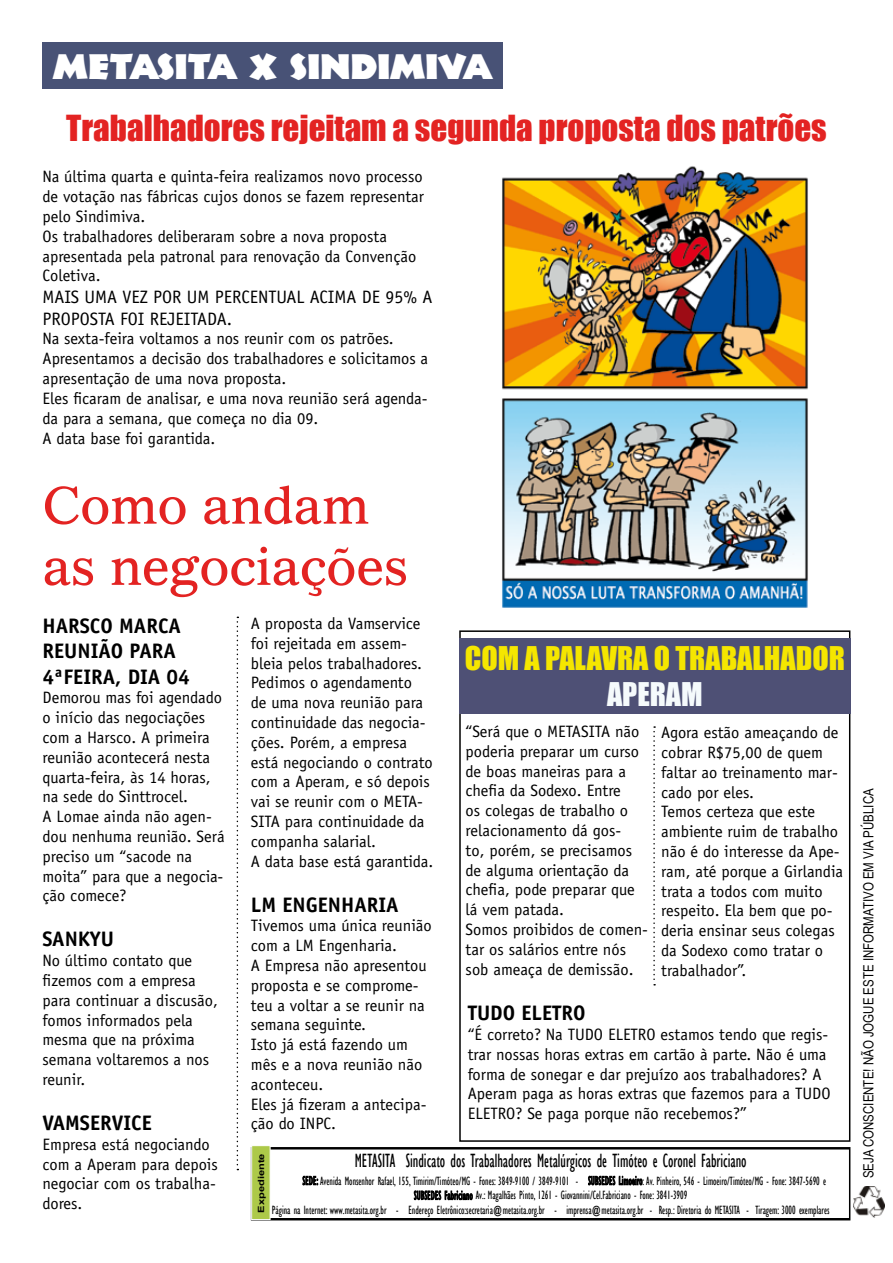
<style>
.page{position:relative;width:893px;height:1263px;background:#fff}
.page>*{position:absolute;margin:0;border:0;box-sizing:border-box;transform-origin:0 0}
.t1{font:51px/61.2px "Imperium";color:#e32322}
.t2{font:900 36px "Informal 011 BT";color:#fff}
.t3{font:33px "Impact";color:#e32322}
.t4{font:30px "Impact";color:#f5e600}
.t5{font:30px "Impact";color:#f5fafc}
.t6{font:700 21px/25.2px "Officina Sans";color:#000}
.t7{font:condensed 19.8px "Gill Sans";color:#000;scale:.79 1}
.t8{font:18px "Officina Sans";color:#000}
.t9{font:16.5px/19.8px "Officina Sans";color:#000}
.t10{font:13.95px "Arial Narrow";color:#000}
.t11{font:condensed 12.3px/14.9px "Gill Sans";color:#000;scale:.79 1}
.t12{font:700 8.55px "Arial";color:#000;scale:1.29 1}
</style>
<div class="page">
<div style="left:459px;top:630px;width:391px;height:512px;border:2px solid #000"></div>
<img style="left:853px;top:1187px;width:31px;height:30px">
<div style="left:43px;top:43px;width:460px;height:46px;background:#485276"></div>
<div style="left:459px;top:638px;width:391px;height:75px;background:#4e5075"></div>
<svg style="left:302px;top:1176px;width:16px;height:9px"></svg>
<svg style="left:588px;top:1175px;width:55px;height:10px"></svg>
<svg style="left:414px;top:1190px;width:59px;height:10px"></svg>
<div style="left:251px;top:1147px;width:600px;height:73px;border:2px solid #000"></div>
<div style="left:252px;top:1146px;width:18px;height:73px;background:#adc949"></div>
<div style="left:251px;top:1145px;width:20px;height:75px;border:1px solid #fff"></div>
<svg style="left:237px;top:617px;width:1px;height:553px"></svg>
<img style="left:502px;top:166px;width:306px;height:442px">
<svg style="left:653px;top:726px;width:2px;height:259px"></svg>
<h2 class="t2" style="left:53px;top:45px;width:440px">METASITA X SINDIMIVA</h2>
<h3 class="t3" style="left:66px;top:103px;width:762px">Trabalhadores rejeitam a segunda proposta dos patrões</h3>
<p class="t9" style="left:43px;top:167px;width:383px">Na última quarta e quinta-feira realizamos novo processo de votação nas fábricas cujos donos se fazem representar pelo Sindimiva.<br>Os trabalhadores deliberaram sobre a nova proposta apresentada pela patronal para renovação da Convenção Coletiva.</p>
<p class="t8" style="left:43px;top:286px;width:121px">Mais uma vez por</p>
<p class="t8" style="left:187px;top:286px;width:38px">um percent</p>
<p class="t8" style="left:277px;top:286px;width:44px">ual acima</p>
<p class="t8" style="left:362px;top:286px;width:70px">de 95% a</p>
<p class="t8" style="left:43px;top:308px;width:10px">proposta</p>
<p class="t8" style="left:120px;top:308px;width:39px">foi rejeitada</p>
<p class="t8" style="left:227px;top:308px;width:7px">.</p>
<p class="t9" style="left:43px;top:329px;width:387px">Na sexta-feira voltamos a nos reunir com os patrões.<br>Apresentamos a decisão dos trabalhadores e solicitamos a apresentação de uma nova proposta.<br>Eles ficaram de analisar, e uma nova reunião será agenda&shy;da para a semana, que começa no dia 09.<br>A data base foi garantida.</p>
<h1 class="t1" style="left:43px;top:475px;width:367px">Como andam as negociações</h1>
<p class="t6" style="left:43px;top:613px;width:149px">HARSCO MARCA<br>REUNIÃO PARA<br>4ªFEIRA, DIA 04</p>
<p class="t9" style="left:43px;top:688px;width:184px">Demorou mas foi agendado o início das negociações com a Harsco. A primeira reunião acontecerá nesta quarta-feira, às 14 horas, na sede do Sinttrocel.<br>A Lomae ainda não agen&shy;dou nenhuma reunião. Será preciso um “sacode na moita” para que a negocia&shy;ção comece?</p>
<p class="t6" style="left:43px;top:926px;width:73px">SAN KYU</p>
<p class="t9" style="left:43px;top:951px;width:177px">No último contato que fizemos com a empresa para continuar a discusão, fomos informados pela mesma que na próxima semana voltaremos a nos reunir.</p>
<p class="t6" style="left:43px;top:1110px;width:111px">VAMSERVICE</p>
<p class="t9" style="left:43px;top:1134px;width:177px">Empresa está negociando com a Aperam para depois negociar com os trabalha&shy;dores.</p>
<p class="t9" style="left:251px;top:613px;width:184px">A proposta da Vamservice foi rejeitada em assem&shy;bleia pelos trabalhadores.<br>Pedimos o agendamento<br>de uma nova reunião para continuidade das negocia&shy;ções. Porém, a empresa está negociando o contrato com a Aperam, e só depois vai se reunir com o META-<br>SITA para continuidade da companha salarial.<br>A data base está garantida.</p>
<p class="t6" style="left:251px;top:892px;width:149px">LM ENGENHARIA</p>
<p class="t9" style="left:251px;top:916px;width:182px">Tivemos uma única reunião com a LM Engenharia.<br>A Empresa não apresentou proposta e se comprome&shy;teu a voltar a se reunir na semana seguinte.<br>Isto já está fazendo um mês e a nova reunião não aconteceu.<br>Eles já fizeram a antecipa&shy;ção do INPC.</p>
<h3 class="t4" style="left:465px;top:634px;width:382px">COM A PALAVRA O TRABALHADOR</h3>
<h3 class="t5" style="left:607px;top:670px;width:97px">APERAM</h3>
<p class="t9" style="left:466px;top:721px;width:184px">“Será que o METASITA não poderia preparar um curso de boas maneiras para a chefia da Sodexo. Entre<br>os colegas de trabalho o relacionamento dá gos-<br>to, porém, se precisamos de alguma orientação da chefia, pode preparar que lá vem patada.<br>Somos proibidos de comen&shy;tar os salários entre nós sob ameaça de demissão.</p>
<p class="t9" style="left:661px;top:723px;width:183px">Agora estão ameaçando de cobrar R$75,00 de quem faltar ao treinamento mar&shy;cado por eles.<br>Temos certeza que este ambiente ruim de trabalho não é do interesse da Ape&shy;ram, até porque a Girlandia trata a todos com muito respeito. Ela bem que po&shy;deria ensinar seus colegas da Sodexo como tratar o trabalhador”.</p>
<p class="t6" style="left:468px;top:1000px;width:119px">TUDO ELETRO</p>
<p class="t9" style="left:468px;top:1024px;width:149px">“É correto? Na Tudo eletro</p>
<p class="t9" style="left:468px;top:1024px;width:362px;text-indent:193px">estamos tendo que regis&shy;trar nossas horas extras em cartão à parte. Não é uma forma de sonegar e dar prejuízo aos trabalhadores? A Aperam paga as horas extras que fazemos para a Tudo eletro</p>
<p class="t9" style="left:515px;top:1104px;width:233px">? Se paga porque não recebemos?”</p>
<p class="t7" style="left:355px;top:1149px;width:497px">METASITA Sindicato dos Trabalhadores Metalúrgicos de Timóteo e Coronel Fabriciano</p>
<p class="t11" style="left:414px;top:1173px;width:523px;text-indent:-111px">SEDE: Avenida Monsenhor Rafael, 155, Timirim/Timóteo/MG - Fones: 3849-9100 / 3849-9101 - SUBSEDES Limoeiro: Av. Pinheiro, 546 - Limoeiro/Timóteo/MG - Fone: 3847-5690 e<br>SUBSEDES Fabriciano Av.: Magalhães Pinto, 1261 - Giovannini/Cel.Fabriciano - Fone: 3841-3909</p>
<p class="t12" style="left:255px;top:1212px;width:47px;rotate:-90deg">Expediente</p>
<p class="t11" style="left:272px;top:1203px;width:707px">Página na Internet: www.metasita.org.br - Endereço Eletrônico:secretaria@metasita.org.br - imprensa@metasita.org.br - Resp.: Diretoria do METASITA - Tiragem: 3000 exemplares</p>
<p class="t10" style="left:858px;top:1178px;width:391px;rotate:-90deg">SEJA CONSCIENTE! NÃO JOGUE ESTE INFORMATIVO EM VIA PÚBLICA</p>
</div>
